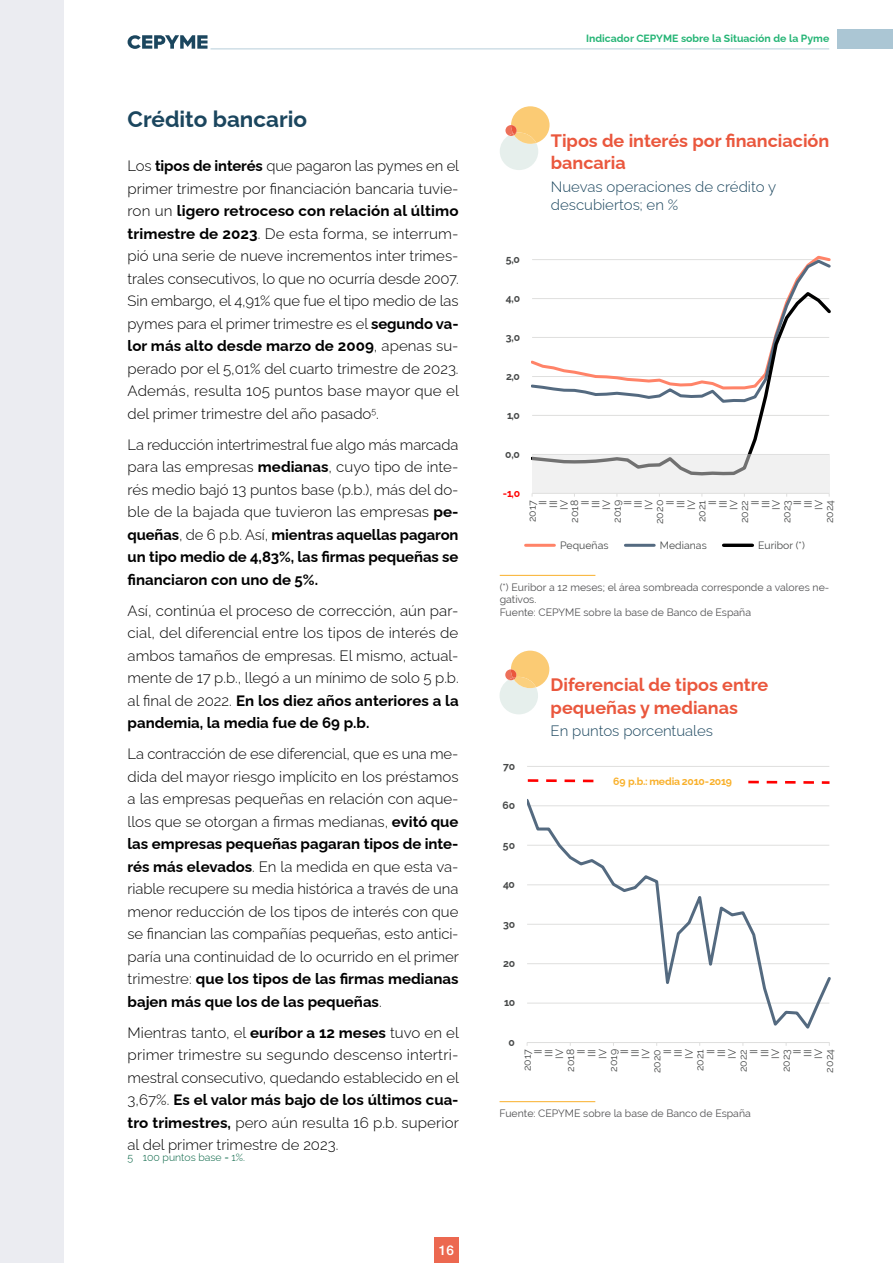
<style>
.page{position:relative;width:893px;height:1263px;background:#fff}
.page>*{position:absolute;margin:0;border:0;box-sizing:border-box;transform-origin:0 0}
.Ladillo_02{font:700 22.5px "Raleway";color:#1b465e}
.Grafico_titulo{font:700 18px/22.5px "Raleway";color:#ea573d}
.Texto{font:300 15px/22.5px "Raleway";color:#000;text-align:justify}
.Grafico_subtitulo{font:300 15px/18px "Raleway";color:#1b465e}
.t1{font:500 13.5px "Helvetica Neue LT Std";color:#fff}
.t2{font:10.5px/10.6px "Raleway";letter-spacing:.005em;color:#474949;text-align:right}
.Fuente_1{font:10.5px/12.6px "Raleway";color:#525254}
.t3{font:700 10.5px "Raleway";color:#26b576}
.Fuente_2{font:10.5px "Raleway";color:#525254}
.Fuente{font:10.5px "Raleway";color:#525254}
.t4{font:700 10.5px "Raleway";letter-spacing:-.025em;color:#474949}
.t5{font:700 10.5px "Raleway";letter-spacing:-.015em;color:#f9b02a}
.Notaalpie{font:300 10.5px "Raleway";color:#006140}
.t6{font:700 10.5px "Raleway";color:#f00}
.s1{font-weight:700}
</style>
<div class="page">
<hr style="left:210px;top:49px;width:619px;height:1px;background:#b7ceda">
<div style="left:838px;top:29px;width:55px;height:20px;background:#abc6d4"></div>
<svg style="left:128px;top:35px;width:79px;height:14px"></svg>
<div style="left:434px;top:1238px;width:25px;height:25px;background:#ec6850"></div>
<div style="left:0;top:0;width:64px;height:1263px;background:#ebecf1"></div>
<hr style="left:500px;top:575px;width:95px;height:1px;background:#f9b02a">
<svg style="left:500px;top:106px;width:50px;height:64px"></svg>
<hr style="left:532px;top:493px;width:297px;height:1px;background:#dfdfde">
<svg style="left:532px;top:255px;width:298px;height:34px"></svg>
<svg style="left:532px;top:289px;width:298px;height:188px"></svg>
<hr style="left:526px;top:544px;width:28px;height:3px;background:#ff8368">
<hr style="left:625px;top:544px;width:29px;height:3px;background:#546a80">
<hr style="left:724px;top:544px;width:28px;height:3px;background:#000">
<div style="left:532px;top:454px;width:297px;height:39px;background:#e3e3e3;opacity:.5"></div>
<hr style="left:500px;top:1101px;width:95px;height:1px;background:#f9b02a">
<svg style="left:499px;top:651px;width:50px;height:63px"></svg>
<hr style="left:527px;top:766px;width:302px;height:1px;background:#dfdfde">
<hr style="left:527px;top:1042px;width:302px;height:1px;background:#dfdfde">
<svg style="left:527px;top:799px;width:303px;height:230px"></svg>
<svg style="left:527px;top:779px;width:303px;height:5px"></svg>
<div style="left:598px;top:772px;width:148px;height:19px;background:#fff"></div>
<p class="Ladillo_02" style="left:128px;top:102px;width:181px">Crédito bancario</p>
<p class="Texto" style="left:128px;top:153px;width:333px">Los <span class="s1">tipos de interés</span> que pagaron las pymes en el primer trimestre por financiación bancaria tuvie&shy;ron un <span class="s1">ligero retroceso con relación al último trimestre de 2023</span>. De esta forma, se interrum&shy;pió una serie de nueve incrementos inter trimes&shy;trales consecutivos, lo que no ocurría desde 2007.<br>Sin embargo, el 4,91% que fue el tipo medio de las pymes para el primer trimestre es el <span class="s1">segundo va&shy;lor más alto desde marzo de 2009</span>, apenas su&shy;perado por el 5,01% del cuarto trimestre de 2023.<br>Además, resulta 105 puntos base mayor que el del primer trimestre del año pasado<sup>5</sup>.</p>
<p class="Texto" style="left:128px;top:432px;width:332px">La reducción intertrimestral fue algo más marcada para las empresas <span class="s1">medianas</span>, cuyo tipo de inte&shy;rés medio bajó 13 puntos base (p.b.), más del do&shy;ble de la bajada que tuvieron las empresas <span class="s1">pe&shy;queñas</span>, de 6 p.b. Así, <span class="s1">mientras aquellas pagaron un tipo medio de 4,83%, las firmas pequeñas se financiaron con uno de 5%.</span></p>
<p class="Texto" style="left:128px;top:598px;width:333px">Así, continúa el proceso de corrección, aún par&shy;cial, del diferencial entre los tipos de interés de ambos tamaños de empresas. El mismo, actual&shy;mente de 17 p.b., llegó a un mínimo de solo 5 p.b. al final de 2022. <span class="s1">En los diez años anteriores a la pandemia, la media fue de 69 p.b.</span></p>
<p class="Texto" style="left:128px;top:741px;width:333px">La contracción de ese diferencial, que es una me&shy;dida del mayor riesgo implícito en los préstamos a las empresas pequeñas en relación con aque&shy;llos que se otorgan a firmas medianas, <span class="s1">evitó que las empresas pequeñas pagaran tipos de inte&shy;rés más elevados</span>. En la medida en que esta va&shy;riable recupere su media histórica a través de una menor reducción de los tipos de interés con que se financian las compañías pequeñas, esto antici&shy;paría una continuidad de lo ocurrido en el primer trimestre: <span class="s1">que los tipos de las firmas medianas bajen más que los de las pequeñas</span>.</p>
<p class="Texto" style="left:128px;top:1020px;width:333px">Mientras tanto, el <span class="s1">euríbor a 12 meses</span> tuvo en el primer trimestre su segundo descenso intertri&shy;mestral consecutivo, quedando establecido en el 3,67%. <span class="s1">Es el valor más bajo de los últimos cua&shy;tro trimestres,</span> pero aún resulta 16 p.b. superior al del primer trimestre de 2023.</p>
<p class="Notaalpie" style="left:128px;top:1148px;width:119px">5 100 puntos base = 1%.</p>
<p class="t1" style="left:439px;top:1242px;width:17px">16</p>
<p class="t3" style="left:586px;top:30px;width:245px">Indicador CEPYME sobre la Situación de la Pyme</p>
<p class="t4" style="left:506px;top:251px;width:16px">5,0</p>
<p class="t4" style="left:506px;top:290px;width:16px">4,0</p>
<p class="t4" style="left:506px;top:329px;width:16px">3,0</p>
<p class="t4" style="left:506px;top:368px;width:15px">2,0</p>
<p class="t4" style="left:507px;top:407px;width:14px">1,0</p>
<p class="t4" style="left:505px;top:446px;width:16px">0,0</p>
<p class="t6" style="left:503px;top:485px;width:19px">-1,0</p>
<p class="Grafico_titulo" style="left:551px;top:127px;width:280px">Tipos de interés por financiación bancaria</p>
<p class="Grafico_subtitulo" style="left:551px;top:176px;width:227px">Nuevas operaciones de crédito y descubiertos; en %</p>
<p class="t2" style="left:527px;top:524px;width:26px;rotate:-90deg">2017<br>II<br>III<br>IV<br>2018<br>II<br>III<br>IV<br>2019<br>II<br>III<br>IV<br>2020<br>II<br>III<br>IV<br>2021<br>II<br>III<br>IV<br>2022<br>II<br>III<br>IV<br>2023<br>II<br>III<br>IV<br>2024</p>
<p class="t2" style="left:560px;top:540px;width:50px">Pequeñas</p>
<p class="t2" style="left:660px;top:540px;width:48px">Medianas</p>
<p class="t2" style="left:758px;top:540px;width:48px">Euribor (*)</p>
<p class="Fuente_1" style="left:500px;top:581px;width:331px">(*) Euribor a 12 meses; el área sombreada corresponde a valores ne&shy;gativos.</p>
<p class="Fuente_2" style="left:500px;top:606px;width:253px">Fuente: CEPYME sobre la base de Banco de España</p>
<p class="t4" style="left:503px;top:758px;width:14px">70</p>
<p class="t4" style="left:502px;top:797px;width:14px">60</p>
<p class="Grafico_titulo" style="left:551px;top:672px;width:219px">Diferencial de tipos entre pequeñas y medianas</p>
<p class="Grafico_subtitulo" style="left:551px;top:720px;width:164px">En puntos porcentuales</p>
<p class="t5" style="left:613px;top:773px;width:120px">69 p.b.: media 2010-2019</p>
<p class="t4" style="left:503px;top:836px;width:14px">50</p>
<p class="t4" style="left:503px;top:876px;width:13px">40</p>
<p class="t4" style="left:503px;top:915px;width:13px">30</p>
<p class="t4" style="left:503px;top:955px;width:13px">20</p>
<p class="t4" style="left:504px;top:994px;width:12px">10</p>
<p class="t4" style="left:509px;top:1034px;width:8px">0</p>
<p class="t2" style="left:522px;top:1073px;width:26px;rotate:-90deg">2017<br>II<br>III<br>IV<br>2018<br>II<br>III<br>IV<br>2019<br>II<br>III<br>IV<br>2020<br>II<br>III<br>IV<br>2021<br>II<br>III<br>IV<br>2022<br>II<br>III<br>IV<br>2023<br>II<br>III<br>IV<br>2024</p>
<p class="Fuente" style="left:500px;top:1107px;width:253px">Fuente: CEPYME sobre la base de Banco de España</p>
</div>
